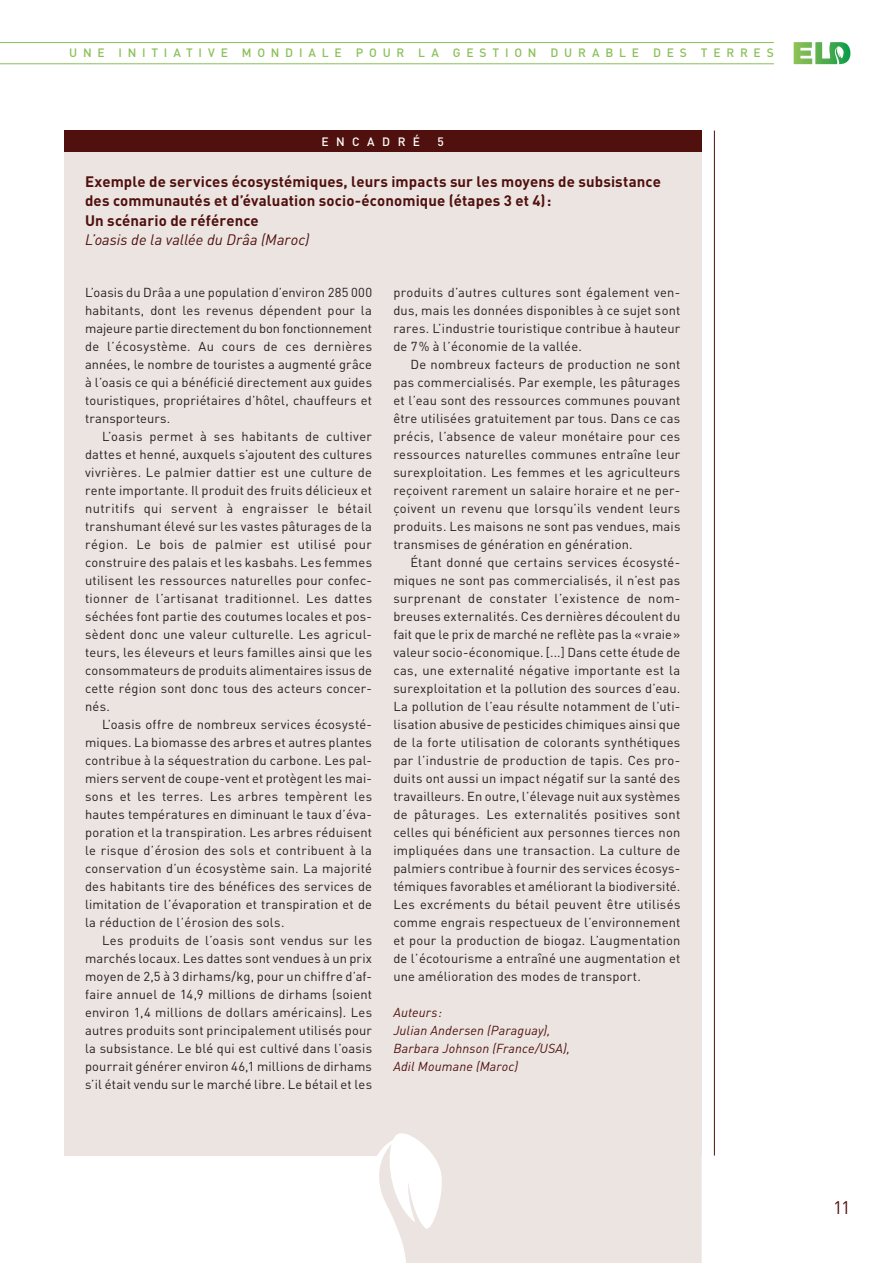
<style>
.page{position:relative;width:893px;height:1263px;background:#fff}
.page>*{position:absolute;margin:0;border:0;box-sizing:border-box;transform-origin:0 0}
.Zwischentitel{font:18px "DIN";color:#50100d}
.Kastenhead_rot{font:700 15px/19.5px "DIN";letter-spacing:.01em;color:#50100d}
.Kastenhead_rot-2{font:italic 15px "DIN";letter-spacing:.005em;color:#50100d}
.Kastenbody{font:12.9px/18px "DIN";letter-spacing:.015em;color:#231f20;text-align:justify}
.Kastenbody_1__Abs{font:12.9px/18px "DIN";letter-spacing:.01em;color:#231f20;text-align:justify}
.Kasten_Hervorhebung{font:italic 12.9px/18px "DIN";letter-spacing:.015em;color:#50100d}
.t1{font:500 12px "DIN";letter-spacing:.48em;color:#8ac058}
.t2{font:500 12px "DIN";letter-spacing:.62em;color:#fff}
</style>
<div class="page">
<hr style="left:0;top:42px;width:774px;height:1px;background:#8ac058">
<hr style="left:0;top:63px;width:774px;height:1px;background:#8ac058">
<svg style="left:793px;top:42px;width:58px;height:23px"></svg>
<hr style="left:714px;top:131px;width:1px;height:1024px;background:#50100d">
<div style="left:64px;top:141px;width:638px;height:1014px;background:#ebe4e1"></div>
<div style="left:64px;top:131px;width:638px;height:21px;background:#50100d"></div>
<svg style="left:342px;top:1133px;width:360px;height:130px"></svg>
<p class="t1" style="left:69px;top:45px;width:706px">UNE INITIATIVE MONDIALE POUR LA GESTION DURABLE DES TERRES</p>
<p class="t2" style="left:321px;top:134px;width:100px">ENCADRÉ</p>
<p class="t2" style="left:437px;top:134px;width:8px">5</p>
<p class="Kastenhead_rot" style="left:85px;top:171px;width:577px">Exemple de services écosystémiques, leurs impacts sur les moyens de subsistance des communautés et d’évaluation socio-économique (étapes 3 et 4):</p>
<p class="Kastenhead_rot" style="left:85px;top:210px;width:175px">Un scénario de référence</p>
<p class="Kastenhead_rot-2" style="left:85px;top:230px;width:226px">L’oasis de la vallée du Drâa (Maroc)</p>
<p class="Kastenbody_1__Abs" style="left:85px;top:283px;width:289px">L’oasis du Drâa a une population d’environ 285 000 habitants, dont les revenus dépendent pour la majeure partie directement du bon fonctionnement de l’écosystème. Au cours de ces dernières années, le nombre de touristes a augmenté grâce à l’oasis ce qui a bénéficié directement aux guides touristiques, propriétaires d’hôtel, chauffeurs et transporteurs.</p>
<p class="Kastenbody" style="left:85px;top:427px;width:289px;text-indent:17px">L’oasis permet à ses habitants de cultiver dattes et henné, auxquels s’ajoutent des cultures vivrières. Le palmier dattier est une culture de rente importante. Il produit des fruits délicieux et nutritifs qui servent à engraisser le bétail transhumant élevé sur les vastes pâturages de la région. Le bois de palmier est utilisé pour construire des palais et les kasbahs. Les femmes utilisent les ressources naturelles pour confec&shy;tionner de l’artisanat traditionnel. Les dattes séchées font partie des coutumes locales et pos&shy;sèdent donc une valeur culturelle. Les agricul&shy;teurs, les éleveurs et leurs familles ainsi que les consommateurs de produits alimentaires issus de cette région sont donc tous des acteurs concer&shy;nés.</p>
<p class="Kastenbody" style="left:85px;top:715px;width:289px;text-indent:17px">L’oasis offre de nombreux services écosysté&shy;miques. La biomasse des arbres et autres plantes contribue à la séquestration du carbone. Les pal&shy;miers servent de coupe-vent et protègent les mai&shy;sons et les terres. Les arbres tempèrent les hautes températures en diminuant le taux d’éva&shy;poration et la transpiration. Les arbres réduisent le risque d’érosion des sols et contribuent à la conservation d’un écosystème sain. La majorité des habitants tire des bénéfices des services de limitation de l’évaporation et transpiration et de la réduction de l’érosion des sols.</p>
<p class="Kastenbody" style="left:85px;top:931px;width:289px;text-indent:17px">Les produits de l’oasis sont vendus sur les marchés locaux. Les dattes sont vendues à un prix moyen de 2,5 à 3 dirhams/kg, pour un chiffre d’af&shy;faire annuel de 14,9 millions de dirhams (soient environ 1,4 millions de dollars américains). Les autres produits sont principalement utilisés pour la subsistance. Le blé qui est cultivé dans l’oasis pourrait générer environ 46,1 millions de dirhams s’il était vendu sur le marché libre. Le bétail et les</p>
<p class="Kastenbody" style="left:393px;top:283px;width:289px">produits d’autres cultures sont également ven&shy;dus, mais les données disponibles à ce sujet sont rares. L’industrie touristique contribue à hauteur de 7% à l’économie de la vallée.</p>
<p class="Kastenbody" style="left:393px;top:355px;width:289px;text-indent:17px">De nombreux facteurs de production ne sont pas commercialisés. Par exemple, les pâturages et l’eau sont des ressources communes pouvant être utilisées gratuitement par tous. Dans ce cas précis, l’absence de valeur monétaire pour ces ressources naturelles communes entraîne leur surexploitation. Les femmes et les agriculteurs reçoivent rarement un salaire horaire et ne per&shy;çoivent un revenu que lorsqu’ils vendent leurs produits. Les maisons ne sont pas vendues, mais transmises de génération en génération.</p>
<p class="Kastenbody" style="left:393px;top:553px;width:289px;text-indent:17px">Étant donné que certains services écosysté&shy;miques ne sont pas commercialisés, il n’est pas surprenant de constater l’existence de nom&shy;breuses externalités. Ces dernières découlent du fait que le prix de marché ne reflète pas la «vraie» valeur socio-économique. [...] Dans cette étude de cas, une externalité négative importante est la surexploitation et la pollution des sources d’eau.<br>La pollution de l’eau résulte notamment de l’uti&shy;lisation abusive de pesticides chimiques ainsi que de la forte utilisation de colorants synthétiques par l’industrie de production de tapis. Ces pro&shy;duits ont aussi un impact négatif sur la santé des travailleurs. En outre, l’élevage nuit aux systèmes de pâturages. Les externalités positives sont celles qui bénéficient aux personnes tierces non impliquées dans une transaction. La culture de palmiers contribue à fournir des services écosys&shy;témiques favorables et améliorant la biodiversité.<br>Les excréments du bétail peuvent être utilisés comme engrais respectueux de l’environnement et pour la production de biogaz. L’augmentation de l’écotourisme a entraîné une augmentation et une amélioration des modes de transport.</p>
<p class="Kasten_Hervorhebung" style="left:393px;top:1003px;width:178px">Auteurs:<br>Julian Andersen (Paraguay),<br>Barbara Johnson (France/USA),<br>Adil Moumane (Maroc)</p>
<p class="Zwischentitel" style="left:833px;top:1196px;width:19px">11</p>
</div>
